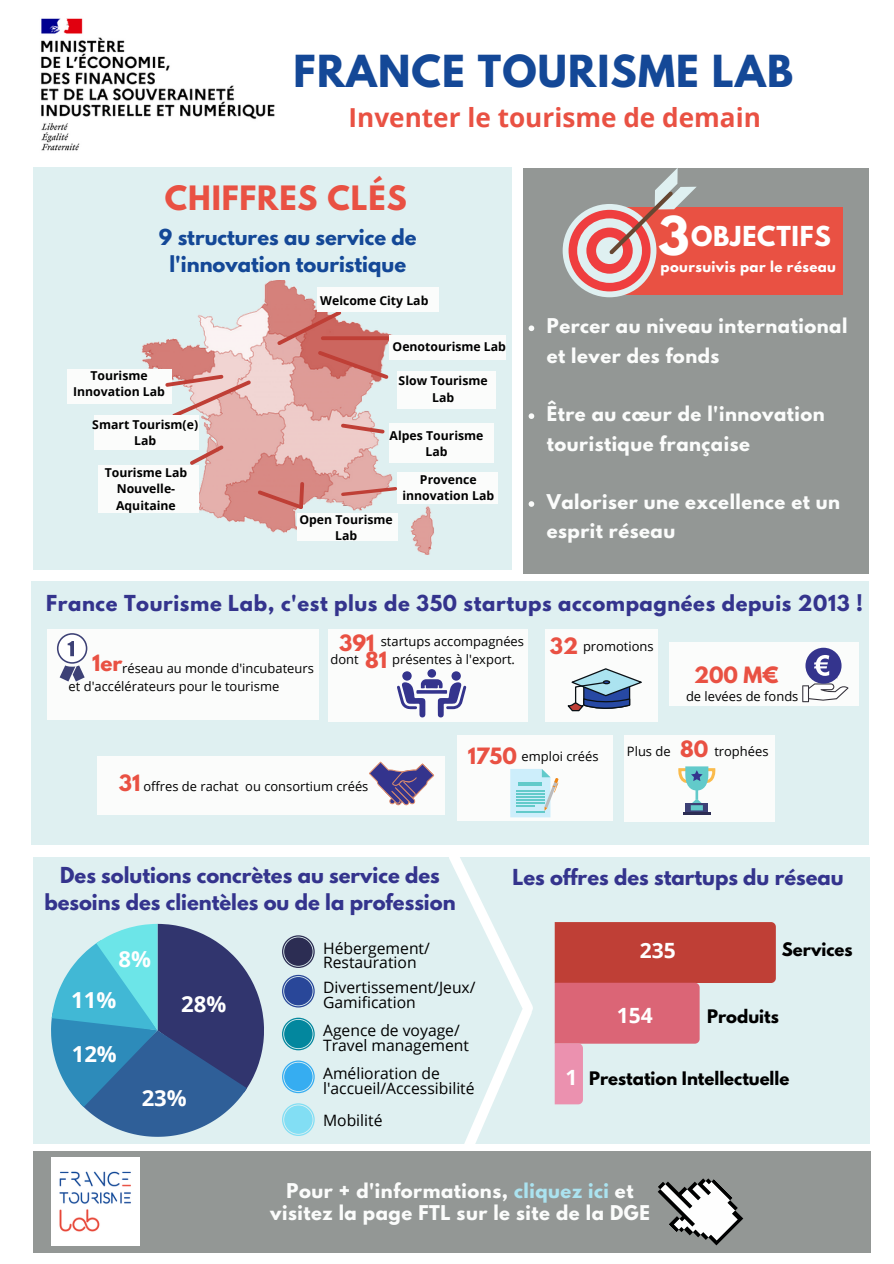
<style>
.page{position:relative;width:894px;height:1264px;background:#fff}
.page>*{position:absolute;margin:0;border:0;box-sizing:border-box;transform-origin:0 0}
.t1{font:700 47.25px "League Spartan";color:#fff}
.t2{font:700 39.15px "League Spartan";letter-spacing:.03em;color:#144897}
.t3{font:700 29.7px "League Spartan";letter-spacing:.03em;color:#e95143}
.t4{font:700 26.1px "Open Sans";color:#e95143}
.t5{font:700 24.3px "League Spartan";letter-spacing:.03em;color:#fff}
.t6{font:700 22.05px "Open Sans";color:#fff}
.t7{font:700 21px "Open Sans";color:#fff}
.t8{font:700 19.95px/17.7px "League Spartan";color:#e95143}
.t9{font:700 19.5px/27px "League Spartan";color:#34348d;text-align:center}
.t10{font:700 19.5px "League Spartan";letter-spacing:.03em;color:#34348d}
.t11{font:700 19.5px/27px "League Spartan";color:#144897;text-align:center}
.t12{font:700 18px/29.2px "League Spartan";letter-spacing:.03em;color:#fbfcfb}
.t13{font:700 16.5px "League Spartan";color:#000}
.t14{font:15.6px/14.7px "Open Sans";color:#000}
.t15{font:700 13.35px "League Spartan";letter-spacing:.03em;color:#fff}
.t16{font:12.9px/18px "Open Sans";color:#000}
.t17{font:700 12.3px/16.4px "Open Sans";color:#000;text-align:center}
.s1{font-family:"League Spartan";font-weight:700;font-size:19.95px;color:#e95143}
.s2{color:#abe3f0}
</style>
<div class="page">
<div style="left:33px;top:857px;width:482px;height:312px;background:#dff0f1"></div>
<div style="left:511px;top:857px;width:358px;height:302px;background:#dff0f1"></div>
<img style="left:41px;top:18px;width:234px;height:133px">
<div style="left:33px;top:168px;width:478px;height:402px;background:#dff0f1"></div>
<img style="left:139px;top:281px;width:296px;height:273px">
<svg style="left:274px;top:308px;width:117px;height:74px;background:#d38983"></svg>
<svg style="left:339px;top:421px;width:47px;height:15px"></svg>
<svg style="left:339px;top:485px;width:58px;height:13px"></svg>
<svg style="left:187px;top:442px;width:39px;height:26px"></svg>
<svg style="left:255px;top:480px;width:51px;height:32px;background:#d47f7a"></svg>
<div style="left:317px;top:286px;width:122px;height:25px;background:#fbfcfb"></div>
<div style="left:389px;top:335px;width:116px;height:25px;background:#fbfcfb"></div>
<div style="left:398px;top:371px;width:98px;height:37px;background:#fbfcfb"></div>
<div style="left:389px;top:423px;width:104px;height:40px;background:#fbfcfb"></div>
<div style="left:397px;top:472px;width:100px;height:32px;background:#fbfcfb"></div>
<div style="left:298px;top:513px;width:100px;height:27px;background:#fbfcfb"></div>
<div style="left:98px;top:466px;width:101px;height:47px;background:#fbfcfb"></div>
<div style="left:94px;top:415px;width:105px;height:35px;background:#fbfcfb"></div>
<div style="left:67px;top:368px;width:105px;height:35px;background:#fbfcfb"></div>
<svg style="left:163px;top:372px;width:91px;height:49px"></svg>
<div style="left:522px;top:168px;width:346px;height:405px;background:#939795"></div>
<div style="left:624px;top:207px;width:218px;height:88px;background:#e95143"></div>
<div style="left:562px;top:204px;width:94px;height:93px;background:#dff0f1;border-radius:50%"></div>
<div style="left:568px;top:210px;width:82px;height:81px;background:#ef3e3f;border-radius:50%"></div>
<div style="left:577px;top:218px;width:64px;height:65px;background:#dff0f1;border-radius:50%"></div>
<div style="left:586px;top:227px;width:46px;height:47px;background:#ef3e3f;border-radius:50%"></div>
<div style="left:596px;top:237px;width:27px;height:27px;background:#dff0f1;border-radius:50%"></div>
<svg style="left:609px;top:168px;width:87px;height:86px"></svg>
<div style="left:31px;top:581px;width:837px;height:263px;background:#dff0f1"></div>
<div style="left:623px;top:735px;width:151px;height:87px;background:#fbfcfb"></div>
<svg style="left:685px;top:803px;width:23px;height:9px"></svg>
<hr style="left:682px;top:812px;width:28px;height:2px;background:#2c2d53">
<div style="left:690px;top:805px;width:12px;height:5px;background:#62caca"></div>
<svg style="left:678px;top:766px;width:37px;height:37px"></svg>
<div style="left:457px;top:735px;width:155px;height:86px;background:#fbfcfb"></div>
<svg style="left:510px;top:769px;width:48px;height:48px;background:#bbe5eb"></svg>
<div style="left:669px;top:643px;width:189px;height:63px;background:#fbfcfb"></div>
<svg style="left:805px;top:647px;width:36px;height:36px"></svg>
<svg style="left:802px;top:655px;width:46px;height:47px"></svg>
<div style="left:98px;top:756px;width:347px;height:58px;background:#fbfcfb"></div>
<svg style="left:369px;top:761px;width:65px;height:44px"></svg>
<svg style="left:440px;top:844px;width:101px;height:299px"></svg>
<svg style="left:554px;top:922px;width:221px;height:182px"></svg>
<svg style="left:51px;top:923px;width:213px;height:213px"></svg>
<svg style="left:282px;top:935px;width:32px;height:33px"></svg>
<div style="left:284px;top:937px;width:28px;height:28px;background:#2c2d53;border-radius:50%"></div>
<svg style="left:282px;top:974px;width:32px;height:33px"></svg>
<div style="left:284px;top:977px;width:28px;height:28px;background:#294799;border-radius:50%"></div>
<svg style="left:282px;top:1017px;width:32px;height:33px"></svg>
<div style="left:284px;top:1019px;width:28px;height:29px;background:#03879e;border-radius:50%"></div>
<svg style="left:282px;top:1060px;width:32px;height:33px"></svg>
<div style="left:284px;top:1062px;width:28px;height:29px;background:#36adf1;border-radius:50%"></div>
<svg style="left:282px;top:1103px;width:32px;height:32px"></svg>
<div style="left:284px;top:1105px;width:28px;height:28px;background:#82def4;border-radius:50%"></div>
<div style="left:328px;top:629px;width:199px;height:92px;background:#fbfcfb"></div>
<svg style="left:397px;top:679px;width:69px;height:38px"></svg>
<div style="left:451px;top:671px;width:9px;height:9px;background:#34348d;border-radius:50%"></div>
<div style="left:402px;top:671px;width:9px;height:9px;background:#34348d;border-radius:50%"></div>
<div style="left:427px;top:669px;width:9px;height:8px;background:#34348d;border-radius:50%"></div>
<div style="left:544px;top:629px;width:113px;height:92px;background:#fbfcfb"></div>
<svg style="left:567px;top:668px;width:74px;height:44px"></svg>
<div style="left:33px;top:1143px;width:836px;height:118px;background:#fff"></div>
<div style="left:33px;top:1151px;width:836px;height:101px;background:#939795"></div>
<img style="left:52px;top:1157px;width:87px;height:88px">
<svg style="left:644px;top:1178px;width:104px;height:75px"></svg>
<div style="left:47px;top:629px;width:271px;height:91px;background:#fbfcfb"></div>
<svg style="left:57px;top:633px;width:30px;height:48px"></svg>
<svg style="left:528px;top:325px;width:6px;height:6px"></svg>
<svg style="left:528px;top:413px;width:6px;height:6px"></svg>
<svg style="left:528px;top:501px;width:6px;height:6px"></svg>
<h2 class="t2" style="left:293px;top:52px;width:501px">FRANCE TOURISME LAB</h2>
<h3 class="t4" style="left:348px;top:99px;width:414px">Inventer le tourisme de demain</h3>
<h3 class="t3" style="left:165px;top:183px;width:243px">CHIFFRES CLÉS</h3>
<h3 class="t11" style="left:159px;top:226px;width:259px">9 structures au service de l'innovation touristique</h3>
<h3 class="t5" style="left:691px;top:224px;width:141px">OBJECTIFS</h3>
<h1 class="t1" style="left:658px;top:212px;width:33px">3</h1>
<p class="t15" style="left:660px;top:260px;width:177px">poursuivis par le réseau</p>
<p class="t17" style="left:73px;top:367px;width:93px">Tourisme<br>Innovation Lab</p>
<p class="t17" style="left:92px;top:416px;width:107px">Smart Tourism(e)<br>Lab</p>
<p class="t17" style="left:105px;top:464px;width:84px">Tourisme Lab<br>Nouvelle-<br>Aquitaine</p>
<p class="t17" style="left:320px;top:292px;width:110px">Welcome City Lab</p>
<p class="t17" style="left:392px;top:338px;width:115px">Oenotourisme Lab</p>
<p class="t17" style="left:398px;top:372px;width:91px">Slow Tourisme<br>Lab</p>
<p class="t17" style="left:389px;top:426px;width:95px">Alpes Tourisme<br>Lab</p>
<p class="t17" style="left:299px;top:511px;width:95px">Open Tourisme<br>Lab</p>
<p class="t17" style="left:402px;top:470px;width:93px">Provence innovation Lab</p>
<h3 class="t12" style="left:546px;top:314px;width:302px">Percer au niveau international et lever des fonds</h3>
<h3 class="t12" style="left:546px;top:401px;width:279px">Être au cœur de l'innovation touristique française</h3>
<h3 class="t12" style="left:546px;top:489px;width:294px">Valoriser une excellence et un esprit réseau</h3>
<h3 class="t10" style="left:46px;top:594px;width:818px">France Tourisme Lab, c'est plus de 350 startups accompagnées depuis 2013 !</h3>
<p class="t16" style="left:69px;top:659px;width:247px;text-indent:24px"><sup>1er</sup>réseau au monde d'incubateurs et d'accélérateurs pour le tourisme</p>
<h3 class="t8" style="left:365px;top:636px;width:23px;text-indent:-26px">391<br>81</h3>
<p class="t16" style="left:549px;top:637px;width:105px"><span class="s1">32</span> promotions</p>
<p class="t16" style="left:380px;top:631px;width:145px">startups accompagnées</p>
<p class="t16" style="left:330px;top:649px;width:30px">dont</p>
<p class="t16" style="left:392px;top:649px;width:124px">présentes à l'export.</p>
<h3 class="t8" style="left:693px;top:668px;width:86px">200 M€</h3>
<p class="t16" style="left:685px;top:686px;width:114px">de levées de fonds</p>
<p class="t16" style="left:467px;top:747px;width:132px"><span class="s1">1750</span> emploi créés</p>
<p class="t16" style="left:626px;top:741px;width:143px">Plus de <span class="s1">80</span> trophées</p>
<p class="t16" style="left:119px;top:777px;width:251px"><span class="s1">31</span> offres de rachat ou consortium créés</p>
<h3 class="t9" style="left:44px;top:864px;width:412px">Des solutions concrètes au service des besoins des clientèles ou de la profession</h3>
<h3 class="t6" style="left:118px;top:943px;width:34px">8%</h3>
<p class="t14" style="left:323px;top:940px;width:108px">Hébergement/<br>Restauration</p>
<p class="t14" style="left:323px;top:979px;width:154px">Divertissement/Jeux/<br>Gamification</p>
<p class="t14" style="left:323px;top:1022px;width:147px">Agence de voyage/<br>Travel management</p>
<p class="t14" style="left:323px;top:1065px;width:153px">Amélioration de l'accueil/Accessibilité</p>
<p class="t14" style="left:323px;top:1112px;width:61px">Mobilité</p>
<h3 class="t6" style="left:71px;top:984px;width:47px">11%</h3>
<h3 class="t6" style="left:181px;top:988px;width:47px">28%</h3>
<h3 class="t6" style="left:72px;top:1038px;width:47px">12%</h3>
<h3 class="t6" style="left:142px;top:1081px;width:47px">23%</h3>
<h3 class="t9" style="left:512px;top:865px;width:333px">Les offres des startups du réseau</h3>
<h3 class="t7" style="left:639px;top:935px;width:37px">235</h3>
<p class="t13" style="left:781px;top:940px;width:72px">Services</p>
<h3 class="t7" style="left:616px;top:1000px;width:37px">154</h3>
<p class="t13" style="left:706px;top:1008px;width:73px">Produits</p>
<h3 class="t7" style="left:565px;top:1062px;width:13px">1</h3>
<p class="t13" style="left:589px;top:1070px;width:202px">Prestation Intellectuelle</p>
<h3 class="t12" style="left:270px;top:1182px;width:381px;line-height:21.5px;text-align:center">Pour + d'informations, <span class="s2">cliquez ici</span> et visitez la page FTL sur le site de la DGE</h3>
</div>
